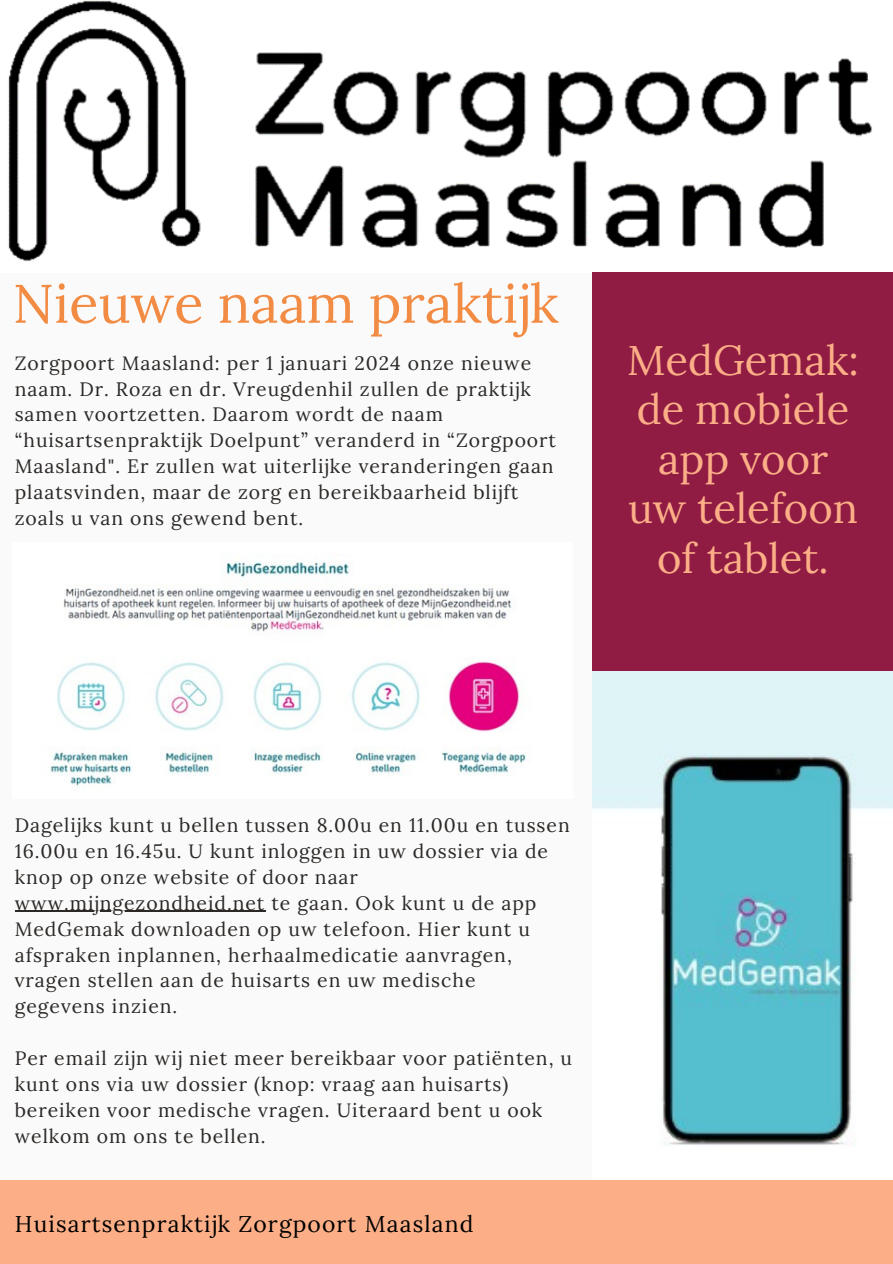
<style>
.page{position:relative;width:893px;height:1264px;background:#fff}
.page>*{position:absolute;margin:0;border:0;box-sizing:border-box;transform-origin:0 0}
.t1{font:54.15px "Lora";color:#f28b43}
.t2{font:41.7px/49.5px "Lora";color:#fcae87;text-align:center}
.t3{font:22.8px "Lora";letter-spacing:.05em;color:#000}
.t4{font:19.35px/25.8px "Lora";letter-spacing:.05em;color:#2b2826}
</style>
<div class="page">
<div style="left:0;top:0;width:892px;height:1263px;background:#fafafa"></div>
<img style="left:592px;top:671px;width:300px;height:474px">
<div style="left:0;top:1180px;width:892px;height:83px;background:#fcae87"></div>
<img style="left:8px;top:0;width:865px;height:262px">
<div style="left:592px;top:272px;width:300px;height:398px;background:#901c44"></div>
<img style="left:50px;top:562px;width:476px;height:224px">
<hr style="left:15px;top:910px;width:250px;height:2px;background:#2b2826">
<p class="t1" style="left:13px;top:268px;width:547px">Nieuwe naam praktijk</p>
<p class="t4" style="left:15px;top:350px;width:543px">Zorgpoort Maasland: per 1 januari 2024 onze nieuwe naam. Dr. Roza en dr. Vreugdenhil zullen de praktijk samen voortzetten. Daarom wordt de naam “huisartsenpraktijk Doelpunt” veranderd in “Zorgpoort Maasland". Er zullen wat uiterlijke veranderingen gaan plaatsvinden, maar de zorg en bereikbaarheid blijft zoals u van ons gewend bent.</p>
<p class="t2" style="left:627px;top:334px;width:233px">MedGemak: de mobiele app voor uw telefoon of tablet.</p>
<p class="t4" style="left:15px;top:812px;width:556px">Dagelijks kunt u bellen tussen 8.00u en 11.00u en tussen 16.00u en 16.45u. U kunt inloggen in uw dossier via de knop op onze website of door naar www.mijngezondheid.net te gaan. Ook kunt u de app MedGemak downloaden op uw telefoon. Hier kunt u afspraken inplannen, herhaalmedicatie aanvragen, vragen stellen aan de huisarts en uw medische gegevens inzien.</p>
<p class="t4" style="left:15px;top:1045px;width:559px">Per email zijn wij niet meer bereikbaar voor patiënten, u kunt ons via uw dossier (knop: vraag aan huisarts) bereiken voor medische vragen. Uiteraard bent u ook welkom om ons te bellen.</p>
<p class="t3" style="left:15px;top:1209px;width:460px">Huisartsenpraktijk Zorgpoort Maasland</p>
</div>
